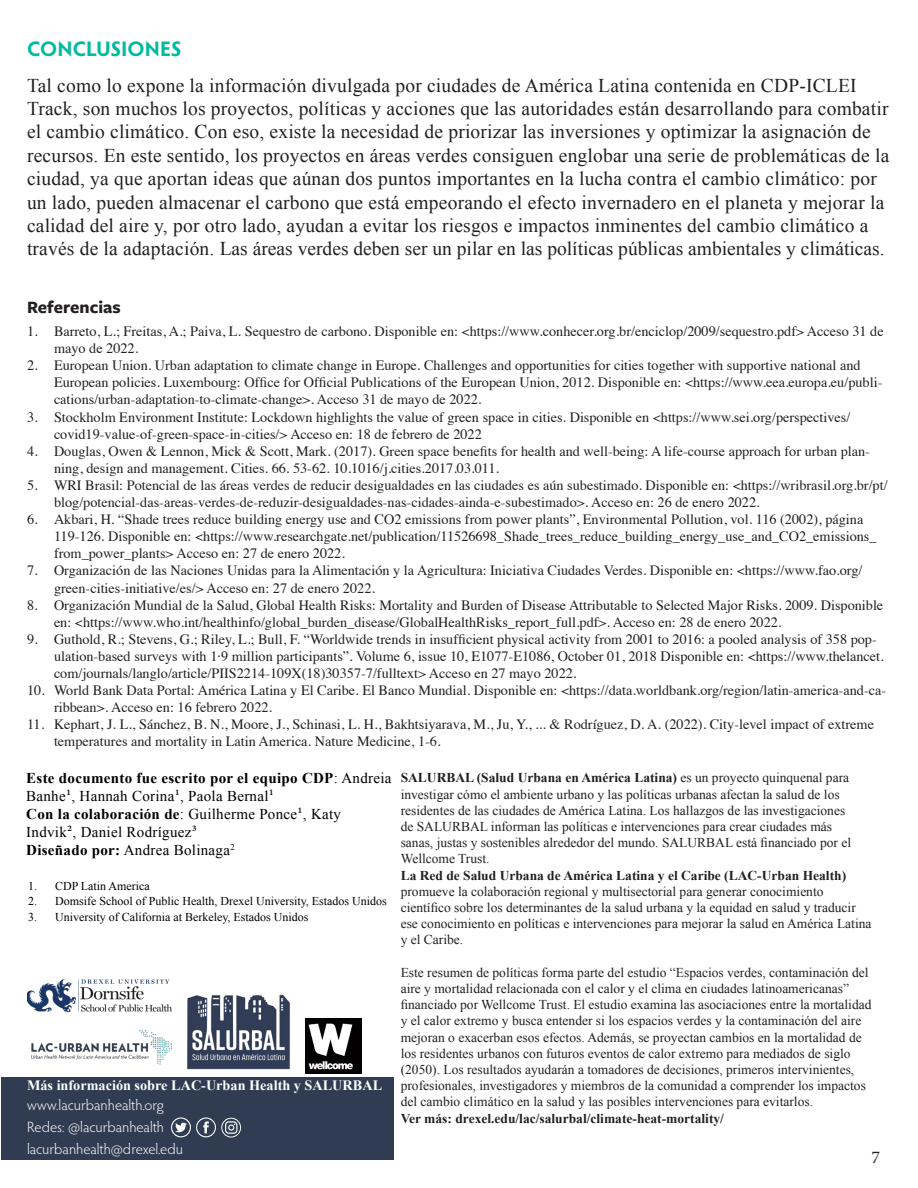
<style>
.page{position:relative;width:918px;height:1188px;background:#fff}
.page>*{position:absolute;margin:0;border:0;box-sizing:border-box;transform-origin:0 0}
.t1{font:700 21px "Hypatia Sans Pro";letter-spacing:-.005em;color:#00bb9e}
.t2{font:19.5px/23.4px "Times New Roman";letter-spacing:.01em;color:#231f20}
.t3{font:700 18px "Freight Sans Pro";color:#231f20}
.t4{font:18px "Minion Pro";color:#231f20}
.paragraph_header{font:15px/18px "Times New Roman";letter-spacing:.02em;color:#000}
.t5{font:300 15px "Hypatia Sans Pro";color:#fff}
.t6{font:14.25px/17.1px "Times";color:#231f20}
.t7{font:700 14.25px "Times New Roman";color:#fff}
.t8{font:13.5px/16.2px "Times New Roman";color:#231f20}
.t9{font:700 13.5px "Times New Roman";color:#231f20}
.t10{font:12px "Times New Roman";color:#000}
.s1{font-weight:700}
.s2{font-family:"Minion Pro"}
</style>
<div class="page">
<img style="left:306px;top:1019px;width:56px;height:54px">
<img style="left:31px;top:1030px;width:140px;height:35px">
<img style="left:27px;top:979px;width:144px;height:33px">
<img style="left:187px;top:994px;width:103px;height:76px">
<div style="left:1px;top:1078px;width:392px;height:82px;background:#303c51"></div>
<svg style="left:171px;top:1117px;width:70px;height:21px"></svg>
<p class="t1" style="left:27px;top:34px;width:156px">CONCLUSIONES</p>
<p class="t2" style="left:27px;top:73px;width:864px">Tal como lo expone la información divulgada por ciudades de América Latina contenida en CDP-ICLEI Track, son muchos los proyectos, políticas y acciones que las autoridades están desarrollando para combatir el cambio climático. Con eso, existe la necesidad de priorizar las inversiones y optimizar la asignación de recursos. En este sentido, los proyectos en áreas verdes consiguen englobar una serie de problemáticas de la ciudad, ya que aportan ideas que aúnan dos puntos importantes en la lucha contra el cambio climático: por un lado, pueden almacenar el carbono que está empeorando el efecto invernadero en el planeta y mejorar la calidad del aire y, por otro lado, ayudan a evitar los riesgos e impactos inminentes del cambio climático a través de la adaptación. Las áreas verdes deben ser un pilar en las políticas públicas ambientales y climáticas.</p>
<p class="t3" style="left:27px;top:295px;width:95px">Referencias</p>
<p class="t6" style="left:54px;top:321px;width:831px;text-indent:-27px">1. Barreto, L.; Freitas, A.; Paiva, L. Sequestro de carbono. Disponible en: &lt;https://www.conhecer.org.br/enciclop/2009/sequestro.pdf&gt; Acceso 31 de mayo de 2022.</p>
<p class="t6" style="left:54px;top:356px;width:830px;text-indent:-27px">2. European Union. Urban adaptation to climate change in Europe. Challenges and opportunities for cities together with supportive national and<br>European policies. Luxembourg: Office for Official Publications of the European Union, 2012. Disponible en: &lt;https://www.eea.europa.eu/publi&shy;cations/urban-adaptation-to-climate-change&gt;. Acceso 31 de mayo de 2022.</p>
<p class="t6" style="left:54px;top:407px;width:798px;text-indent:-27px">3. Stockholm Environment Institute: Lockdown highlights the value of green space in cities. Disponible en &lt;https://www.sei.org/perspectives/ covid19-value-of-green-space-in-cities/&gt; Acceso en: 18 de febrero de 2022</p>
<p class="t6" style="left:54px;top:441px;width:817px;text-indent:-27px">4. Douglas, Owen &amp; Lennon, Mick &amp; Scott, Mark. (2017). Green space benefits for health and well-being: A life-course approach for urban plan&shy;ning, design and management. Cities. 66. 53-62. 10.1016/j.cities.2017.03.011.</p>
<p class="t6" style="left:54px;top:475px;width:835px;text-indent:-27px">5. WRI Brasil: Potencial de las áreas verdes de reducir desigualdades en las ciudades es aún subestimado. Disponible en: &lt;https://wribrasil.org.br/pt/ blog/potencial-das-areas-verdes-de-reduzir-desigualdades-nas-cidades-ainda-e-subestimado&gt;. Acceso en: 26 de enero 2022.</p>
<p class="t6" style="left:54px;top:510px;width:824px;text-indent:-27px">6. Akbari, H. “Shade trees reduce building energy use and CO2 emissions from power plants”, Environmental Pollution, vol. 116 (2002), página<br>119-126. Disponible en: &lt;https://www.researchgate.net/publication/11526698_Shade_trees_reduce_building_energy_use_and_CO2_emissions_ from_power_plants&gt; Acceso en: 27 de enero 2022.</p>
<p class="t6" style="left:54px;top:561px;width:810px;text-indent:-27px">7. Organización de las Naciones Unidas para la Alimentación y la Agricultura: Iniciativa Ciudades Verdes. Disponible en: &lt;https://www.fao.org/ green-cities-initiative/es/&gt; Acceso en: 27 de enero 2022.</p>
<p class="t6" style="left:54px;top:595px;width:831px;text-indent:-27px">8. Organización Mundial de la Salud, Global Health Risks: Mortality and Burden of Disease Attributable to Selected Major Risks. 2009. Disponible en: &lt;https://www.who.int/healthinfo/global_burden_disease/GlobalHealthRisks_report_full.pdf&gt;. Acceso en: 28 de enero 2022.</p>
<p class="t6" style="left:54px;top:629px;width:831px;text-indent:-27px">9. Guthold, R.; Stevens, G.; Riley, L.; Bull, F. “Worldwide trends in insufficient physical activity from 2001 to 2016: a pooled analysis of 358 pop&shy;ulation-based surveys with 1·9 million participants”. Volume 6, issue 10, E1077-E1086, October 01, 2018 Disponible en: &lt;https://www.thelancet. com/journals/langlo/article/PIIS2214-109X(18)30357-7/fulltext&gt; Acceso en 27 mayo 2022.</p>
<p class="t6" style="left:54px;top:681px;width:834px;text-indent:-27px">10. World Bank Data Portal: América Latina y El Caribe. El Banco Mundial. Disponible en: &lt;https://data.worldbank.org/region/latin-america-and-ca&shy;ribbean&gt;. Acceso en: 16 febrero 2022.</p>
<p class="t6" style="left:54px;top:715px;width:822px;text-indent:-27px">11. Kephart, J. L., Sánchez, B. N., Moore, J., Schinasi, L. H., Bakhtsiyarava, M., Ju, Y., ... &amp; Rodríguez, D. A. (2022). City-level impact of extreme temperatures and mortality in Latin America. Nature Medicine, 1-6.</p>
<p class="paragraph_header" style="left:26px;top:769px;width:367px"><span class="s1">Este documento fue escrito por el equipo CDP</span>: Andreia Banhe<span class="s2">1</span>, Hannah Corina<span class="s2">1</span>, Paola Bernal<span class="s2">1<br></span><span class="s1">Con la colaboración de</span>: Guilherme Ponce<span class="s2">1</span>, Katy Indvik<span class="s2">2</span>, Daniel Rodríguez<span class="s2">3<br></span><span class="s1">Diseñado por:</span> Andrea Bolinaga<sup>2</sup></p>
<p class="t8" style="left:401px;top:770px;width:452px"><span class="s1">SALURBAL (Salud Urbana en América Latina)</span> es un proyecto quinquenal para investigar cómo el ambiente urbano y las políticas urbanas afectan la salud de los residentes de las ciudades de América Latina. Los hallazgos de las investigaciones de SALURBAL informan las políticas e intervenciones para crear ciudades más sanas, justas y sostenibles alrededor del mundo. SALURBAL está financiado por el Wellcome Trust.</p>
<p class="t8" style="left:401px;top:867px;width:472px"><span class="s1">La Red de Salud Urbana de América Latina y el Caribe (LAC-Urban Health) </span>promueve la colaboración regional y multisectorial para generar conocimiento científico sobre los determinantes de la salud urbana y la equidad en salud y traducir ese conocimiento en políticas e intervenciones para mejorar la salud en América Latina y el Caribe.</p>
<p class="t8" style="left:401px;top:964px;width:472px">Este resumen de políticas forma parte del estudio “Espacios verdes, contaminación del aire y mortalidad relacionada con el calor y el clima en ciudades latinoamericanas” financiado por Wellcome Trust. El estudio examina las asociaciones entre la mortalidad y el calor extremo y busca entender si los espacios verdes y la contaminación del aire mejoran o exacerban esos efectos. Además, se proyectan cambios en la mortalidad de los residentes urbanos con futuros eventos de calor extremo para mediados de siglo (2050). Los resultados ayudarán a tomadores de decisiones, primeros intervinientes, profesionales, investigadores y miembros de la comunidad a comprender los impactos del cambio climático en la salud y las posibles intervenciones para evitarlos.</p>
<p class="t9" style="left:401px;top:1109px;width:325px">Ver más: drexel.edu/lac/salurbal/climate-heat-mortality/</p>
<p class="t10" style="left:28px;top:878px;width:123px">1. CDP Latin America</p>
<p class="t10" style="left:28px;top:893px;width:360px">2. Domsife School of Public Health, Drexel University, Estados Unidos</p>
<p class="t10" style="left:28px;top:909px;width:282px">3. University of California at Berkeley, Estados Unidos</p>
<p class="t7" style="left:27px;top:1075px;width:357px">Más información sobre LAC-Urban Health y SALURBAL</p>
<p class="t5" style="left:27px;top:1095px;width:138px">www.lacurbanhealth.org</p>
<p class="t5" style="left:27px;top:1117px;width:139px">Redes: @lacurbanhealth</p>
<p class="t5" style="left:27px;top:1139px;width:158px">lacurbanhealth@drexel.edu</p>
<p class="t4" style="left:872px;top:1145px;width:10px">7</p>
</div>
